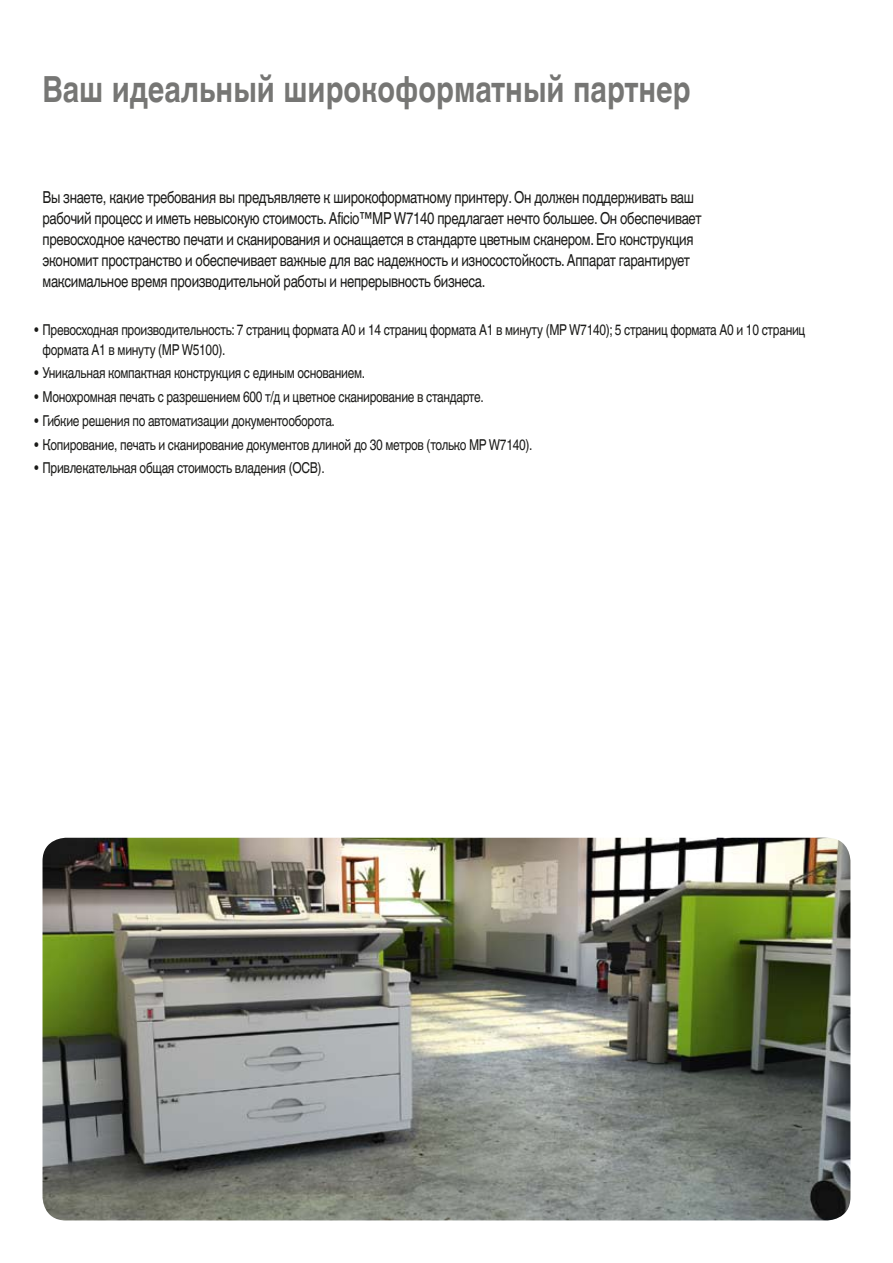
<style>
.page{position:relative;width:893px;height:1263px;background:#fff}
.page>*{position:absolute;margin:0;border:0;box-sizing:border-box;transform-origin:0 0}
.t1{font:700 36px "Helvetica Linotype";color:#767674;scale:.8 1}
.t2{font:16.5px/21px "Helvetica Linotype";letter-spacing:-.025em;color:#1a1a18;scale:.8 1}
.t3{font:15px/19.5px "Helvetica Linotype";letter-spacing:-.025em;color:#1a1a18;scale:.8 1}
</style>
<div class="page">
<img style="left:43px;top:838px;width:807px;height:382px">
<h1 class="t1" style="left:43px;top:69px;width:812px">Ваш идеальный широкоформатный партнер</h1>
<p class="t2" style="left:43px;top:187px;width:825px">Вы знаете, какие требования вы предъявляете к широкоформатному принтеру. Он должен поддерживать ваш рабочий процесс и иметь невысокую стоимость. Aficio™MP W7140 предлагает нечто большее. Он обеспечивает превосходное качество печати и сканирования и оснащается в стандарте цветным сканером. Его конструкция экономит пространство и обеспечивает важные для вас надежность и износостойкость. Аппарат гарантирует максимальное время производительной работы и непрерывность бизнеса.</p>
<p class="t3" style="left:43px;top:320px;width:955px;text-indent:-9px">• Превосходная производительность: 7 страниц формата A0 и 14 страниц формата A1 в минуту (MP W7140); 5 страниц формата A0 и 10 страниц формата A1 в минуту (MP W5100).</p>
<p class="t3" style="left:34px;top:363px;width:415px">• Уникальная компактная конструкция с единым основанием.</p>
<p class="t3" style="left:34px;top:387px;width:564px">• Монохромная печать с разрешением 600 т/д и цветное сканирование в стандарте.</p>
<p class="t3" style="left:34px;top:411px;width:378px">• Гибкие решения по автоматизации документооборота.</p>
<p class="t3" style="left:34px;top:435px;width:625px">• Копирование, печать и сканирование документов длиной до 30 метров (только MP W7140).</p>
<p class="t3" style="left:34px;top:458px;width:365px">• Привлекательная общая стоимость владения (ОСВ).</p>
</div>
